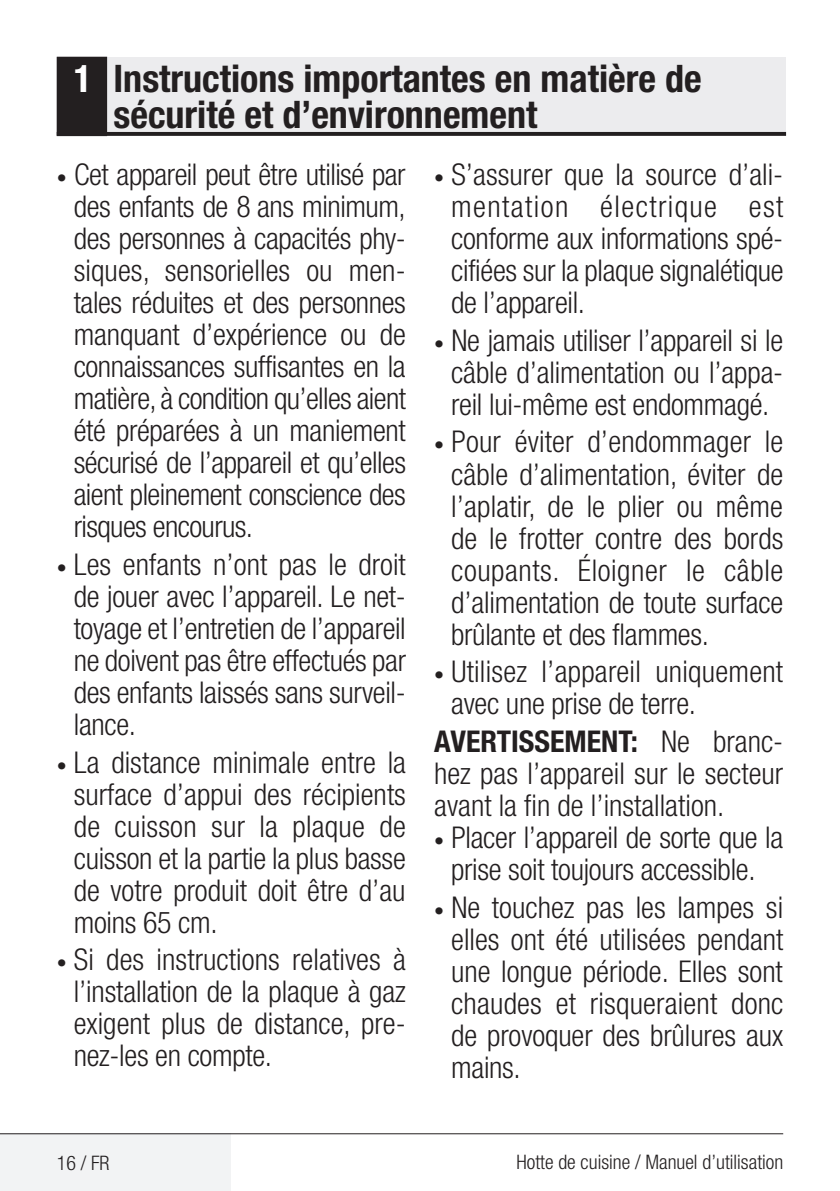
<style>
.page{position:relative;width:840px;height:1191px;background:#fff}
.page>*{position:absolute;margin:0;border:0;box-sizing:border-box;transform-origin:0 0}
.Unite_Baslik_Guvenli{font:700 condensed 38px/36px "Helvetica Neue LT Pro";color:#231f20}
.Guvenlik_Giris_Parag{font:300 condensed 30px/32px "Helvetica Neue LT Pro";letter-spacing:-.01em;color:#231f20;text-align:justify}
.Guvenlik_Giris_Parag-2{font:300 condensed 30px/32px "Helvetica Neue LT Pro";letter-spacing:.01em;color:#231f20}
.t1{font:300 condensed 20px "Helvetica Neue LT Pro";color:#231f20}
.s1{color:#fff}
.s2{font-weight:700;font-size:20px}
.s3{font-weight:700}
</style>
<div class="page">
<div style="left:57px;top:57px;width:728px;height:77px;background:#ececee"></div>
<hr style="left:57px;top:132px;width:728px;height:3px;background:#231f20">
<div style="left:58px;top:58px;width:48px;height:77px;background:#231f20"></div>
<div style="left:57px;top:57px;width:50px;height:79px;border:2px solid #231f20"></div>
<div style="left:0;top:1133px;width:230px;height:58px;background:#f2f3f4"></div>
<hr style="left:0;top:1133px;width:782px;height:1px;background:#231f20">
<p class="Unite_Baslik_Guvenli" style="left:113px;top:60px;width:589px;text-indent:-40px"><span class="s1">1</span> Instructions importantes en matière de sécurité et d’environnement</p>
<p class="Guvenlik_Giris_Parag" style="left:74px;top:158px;width:333px;text-indent:-17px"><span class="s2">•</span> Cet appareil peut être utilisé par des enfants de 8 ans minimum, des personnes à capacités phy&shy;siques, sensorielles ou men&shy;tales réduites et des personnes manquant d’expérience ou de connaissances suffisantes en la matière, à condition qu’elles aient été préparées à un maniement sécurisé de l’appareil et qu’elles aient pleinement conscience des risques encourus.</p>
<p class="Guvenlik_Giris_Parag" style="left:74px;top:548px;width:333px;text-indent:-17px"><span class="s2">•</span> Les enfants n’ont pas le droit de jouer avec l’appareil. Le net&shy;toyage et l’entretien de l’appareil ne doivent pas être effectués par des enfants laissés sans surveil&shy;lance.</p>
<p class="Guvenlik_Giris_Parag" style="left:74px;top:745px;width:333px;text-indent:-17px"><span class="s2">•</span> La distance minimale entre la surface d’appui des récipients de cuisson sur la plaque de cuisson et la partie la plus basse de votre produit doit être d’au moins 65 cm.</p>
<p class="Guvenlik_Giris_Parag" style="left:74px;top:943px;width:333px;text-indent:-17px"><span class="s2">•</span> Si des instructions relatives à l’installation de la plaque à gaz exigent plus de distance, pre&shy;nez-les en compte.</p>
<p class="Guvenlik_Giris_Parag" style="left:451px;top:158px;width:334px;text-indent:-17px"><span class="s2">•</span> S’assurer que la source d’ali&shy;mentation électrique est conforme aux informations spé&shy;cifiées sur la plaque signalétique de l’appareil.</p>
<p class="Guvenlik_Giris_Parag" style="left:434px;top:324px;width:350px;text-align:center"><span class="s2">•</span> Ne jamais utiliser l’appareil si le câble d’alimentation ou l’appa&shy;reil lui-même est endommagé.</p>
<p class="Guvenlik_Giris_Parag" style="left:451px;top:425px;width:333px;text-indent:-17px"><span class="s2">•</span> Pour éviter d’endommager le câble d’alimentation, éviter de l’aplatir, de le plier ou même de le frotter contre des bords coupants. Éloigner le câble d’alimentation de toute surface brûlante et des flammes.</p>
<p class="Guvenlik_Giris_Parag-2" style="left:451px;top:655px;width:333px;text-indent:-17px"><span class="s2">•</span> Utilisez l’appareil uniquement avec une prise de terre.</p>
<p class="Guvenlik_Giris_Parag" style="left:434px;top:725px;width:350px"><span class="s3">AVERTISSEMENT:</span> Ne branc&shy;hez pas l’appareil sur le secteur avant la fin de l’installation.</p>
<p class="Guvenlik_Giris_Parag" style="left:434px;top:821px;width:350px;text-align:center"><span class="s2">•</span> Placer l’appareil de sorte que la prise soit toujours accessible.</p>
<p class="Guvenlik_Giris_Parag" style="left:451px;top:890px;width:333px;text-indent:-17px"><span class="s2">•</span> Ne touchez pas les lampes si elles ont été utilisées pendant une longue période. Elles sont chaudes et risqueraient donc de provoquer des brûlures aux mains.</p>
<p class="t1" style="left:57px;top:1151px;width:54px">16 / FR</p>
<p class="t1" style="left:516px;top:1150px;width:268px">Hotte de cuisine / Manuel d’utilisation</p>
</div>
